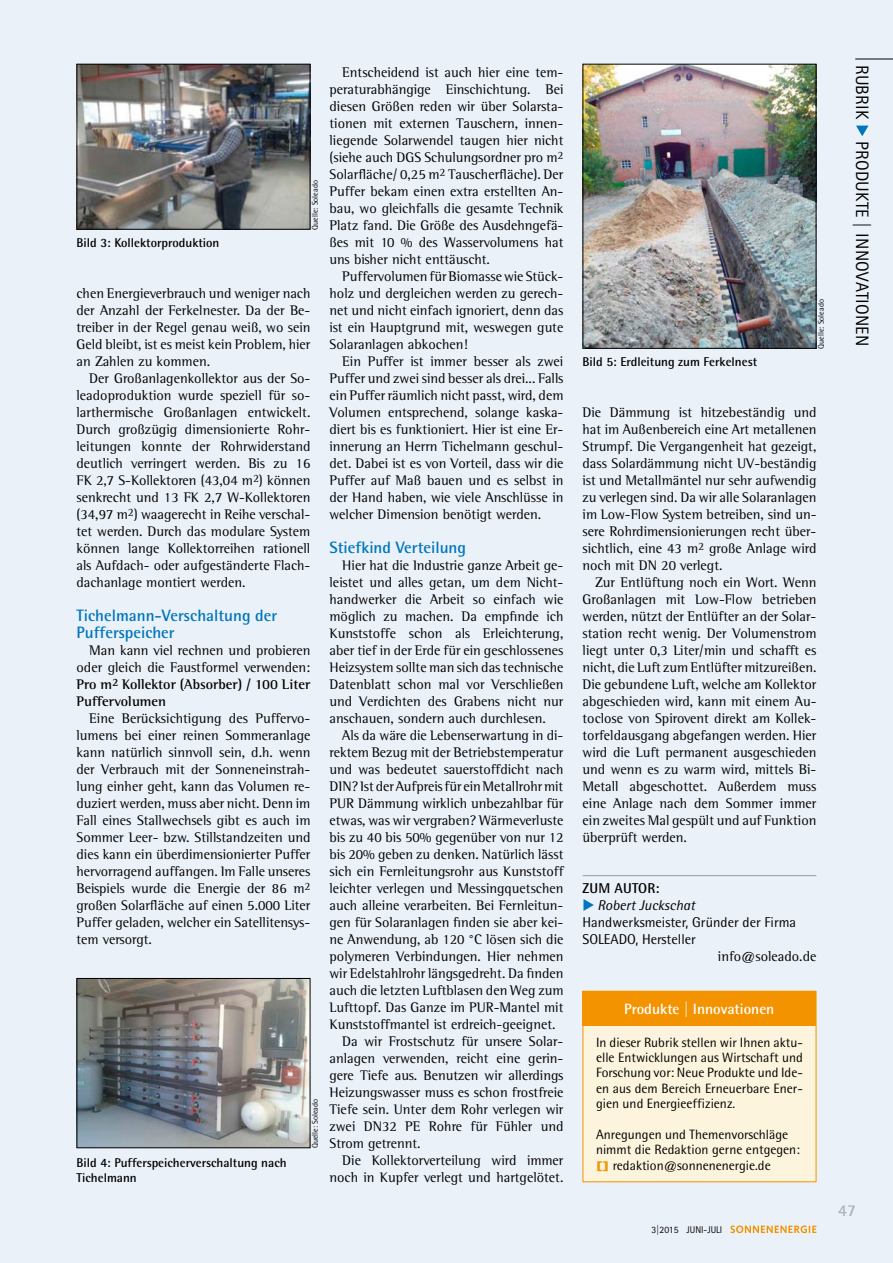
<style>
.page{position:relative;width:893px;height:1263px;background:#ebf1f9}
.page>*{position:absolute;margin:0;border:0;box-sizing:border-box;transform-origin:0 0}
.t1{font:18px "Rotis Sans Serif Std";letter-spacing:.01em;color:#000}
.t2{font:700 16.5px/17px "Rotis Semi Sans Std";color:#0076bc}
.t3{font:700 16.5px "Rotis Semi Sans Std";color:#b0b2b5}
.t4{font:700 15px "Rotis Semi Sans Std";color:#fff}
.t5{font:14.25px/17px "Rotis Semi Serif Std";color:#000;text-align:justify}
.t6{font:14.25px/17px "Rotis Semi Sans Std";color:#000}
.t7{font:700 14.25px "Rotis Semi Sans Std";letter-spacing:.01em;color:#000}
.t8{font:13.5px/15.5px "Rotis Semi Sans Std";color:#000;text-align:justify}
.t9{font:700 12.75px/15px "Rotis Semi Sans Std";color:#000}
.t10{font:9.75px "Rotis Sans Serif Std";color:#000}
.t11{font:8.25px "Rotis Semi Sans Std";color:#000}
.s1{font-weight:700}
.s2{color:#fff}
.s3{color:#0076bc}
.s4{font-style:italic}
.s5{font-family:"Arial";font-weight:700;font-size:10.65px;color:#f39300}
</style>
<div class="page">
<svg style="left:730px;top:1225px;width:86px;height:8px"></svg>
<hr style="left:855px;top:59px;width:38px;height:1px;background:#000">
<svg style="left:855px;top:125px;width:14px;height:11px"></svg>
<div style="left:583px;top:991px;width:233px;height:191px;background:#fcf4dd"></div>
<div style="left:583px;top:991px;width:233px;height:34px;background:#f39300"></div>
<hr style="left:583px;top:875px;width:233px;height:1px;background:#9c9d9f">
<img style="left:79px;top:66px;width:229px;height:162px">
<div style="left:77px;top:64px;width:233px;height:166px;border:1px solid #000"></div>
<img style="left:79px;top:980px;width:229px;height:166px">
<div style="left:77px;top:978px;width:233px;height:170px;border:1px solid #000"></div>
<img style="left:584px;top:66px;width:230px;height:281px">
<div style="left:582px;top:64px;width:234px;height:285px;border:1px solid #000"></div>
<p class="t9" style="left:77px;top:235px;width:144px">Bild 3: Kollektorproduktion</p>
<p class="t11" style="left:310px;top:230px;width:51px;rotate:-90deg">Quelle: Soleado</p>
<p class="t5" style="left:77px;top:284px;width:235px">chen Energieverbrauch und weniger nach der Anzahl der Ferkelnester. Da der Be&shy;treiber in der Regel genau weiß, wo sein Geld bleibt, ist es meist kein Problem, hier an Zahlen zu kommen.</p>
<p class="t5" style="left:77px;top:369px;width:235px;text-indent:13px">Der Großanlagenkollektor aus der So&shy;leadoproduktion wurde speziell für so&shy;larthermische Großanlagen entwickelt.<br>Durch großzügig dimensionierte Rohr&shy;leitungen konnte der Rohrwiderstand deutlich verringert werden. Bis zu 16<br>FK 2,7 S-Kollektoren (43,04 m<sup>2</sup>) können senkrecht und 13 FK 2,7 W-Kollektoren (34,97 m<sup>2</sup>) waagerecht in Reihe verschal&shy;tet werden. Durch das modulare System können lange Kollektorreihen rationell als Aufdach- oder aufgeständerte Flach&shy;dachanlage montiert werden.</p>
<p class="t2" style="left:77px;top:606px;width:202px">Tichelmann-Verschaltung der<br>Pufferspeicher</p>
<p class="t5" style="left:77px;top:642px;width:235px;text-indent:13px">Man kann viel rechnen und probieren oder gleich die Faustformel verwenden:<br><span class="s1">Pro m</span><sup>2</sup> <span class="s1">Kollektor (Absorber) / 100 Liter Puffervolumen</span></p>
<p class="t5" style="left:77px;top:710px;width:235px;text-indent:13px">Eine Berücksichtigung des Puffervo&shy;lumens bei einer reinen Sommeranlage kann natürlich sinnvoll sein, d.h. wenn der Verbrauch mit der Sonneneinstrah&shy;lung einher geht, kann das Volumen re&shy;duziert werden, muss aber nicht. Denn im Fall eines Stallwechsels gibt es auch im Sommer Leer- bzw. Stillstandzeiten und dies kann ein überdimensionierter Puffer hervorragend auffangen. Im Falle unseres Beispiels wurde die Energie der 86 m<sup>2 </sup>großen Solarfläche auf einen 5.000 Liter Puffer geladen, welcher ein Satellitensys&shy;tem versorgt.</p>
<p class="t9" style="left:77px;top:1155px;width:212px">Bild 4: Pufferspeicherverschaltung nach<br>Tichelmann</p>
<p class="t11" style="left:310px;top:1148px;width:51px;rotate:-90deg">Quelle: Soleado</p>
<p class="t5" style="left:330px;top:63px;width:235px;text-indent:13px">Entscheidend ist auch hier eine tem&shy;peraturabhängige Einschichtung. Bei diesen Größen reden wir über Solarsta&shy;tionen mit externen Tauschern, innen&shy;liegende Solarwendel taugen hier nicht (siehe auch DGS Schulungsordner pro m<sup>2<br></sup>Solarfläche/ 0,25 m<sup>2</sup> Tauscherfläche). Der Puffer bekam einen extra erstellten An&shy;bau, wo gleichfalls die gesamte Technik Platz fand. Die Größe des Ausdehngefä&shy;ßes mit 10 % des Wasservolumens hat uns bisher nicht enttäuscht.</p>
<p class="t5" style="left:330px;top:267px;width:235px;text-indent:13px">Puffervolumen für Biomasse wie Stück&shy;holz und dergleichen werden zu gerech&shy;net und nicht einfach ignoriert, denn das ist ein Hauptgrund mit, weswegen gute Solaranlagen abkochen!</p>
<p class="t5" style="left:330px;top:352px;width:235px;text-indent:13px">Ein Puffer ist immer besser als zwei Puffer und zwei sind besser als drei... Falls ein Puffer räumlich nicht passt, wird, dem Volumen entsprechend, solange kaska&shy;diert bis es funktioniert. Hier ist eine Er&shy;innerung an Herrn Tichelmann geschul&shy;det. Dabei ist es von Vorteil, dass wir die Puffer auf Maß bauen und es selbst in der Hand haben, wie viele Anschlüsse in welcher Dimension benötigt werden.</p>
<p class="t2" style="left:330px;top:538px;width:138px">Stiefkind Verteilung</p>
<p class="t5" style="left:330px;top:556px;width:235px;text-indent:13px">Hier hat die Industrie ganze Arbeit ge&shy;leistet und alles getan, um dem Nicht&shy;handwerker die Arbeit so einfach wie möglich zu machen. Da empfinde ich Kunststoffe schon als Erleichterung, aber tief in der Erde für ein geschlossenes Heizsystem sollte man sich das technische Datenblatt schon mal vor Verschließen und Verdichten des Grabens nicht nur anschauen, sondern auch durchlesen.</p>
<p class="t5" style="left:342px;top:727px;width:223px">Als da wäre die Lebenserwartung in di-</p>
<p class="t5" style="left:330px;top:744px;width:235px">rektem Bezug mit der Betriebstemperatur</p>
<p class="t5" style="left:330px;top:761px;width:235px">und was bedeutet sauerstoffdicht nach</p>
<p class="t5" style="left:330px;top:778px;width:235px">DIN ? Ist der Aufpreis für ein Metallrohr mit</p>
<p class="t5" style="left:330px;top:795px;width:235px">PUR Dämmung wirklich unbezahlbar für</p>
<p class="t5" style="left:330px;top:812px;width:235px">etwas, was wir vergraben? Wärmeverluste</p>
<p class="t5" style="left:330px;top:829px;width:235px">bis zu 40 bis 50% gegenüber von nur 12</p>
<p class="t5" style="left:330px;top:846px;width:235px">bis 20% geben zu denken. Natürlich lässt</p>
<p class="t5" style="left:330px;top:863px;width:235px">sich ein Fernleitungsrohr aus Kunststoff</p>
<p class="t5" style="left:330px;top:880px;width:235px">leichter verlegen und Messingquetschen</p>
<p class="t5" style="left:330px;top:897px;width:235px">auch alleine verarbeiten. Bei Fernleitun-</p>
<p class="t5" style="left:330px;top:914px;width:235px">gen für Solaranlagen finden sie aber kei-</p>
<p class="t5" style="left:330px;top:931px;width:235px">ne Anwendung, ab 120 °C lösen sich die</p>
<p class="t5" style="left:330px;top:948px;width:235px">polymeren Verbindungen. Hier nehmen</p>
<p class="t5" style="left:330px;top:965px;width:235px">wir Edelstahlrohr längsgedreht. Da finden</p>
<p class="t5" style="left:330px;top:982px;width:235px">auch die letzten Luftblasen den Weg zum</p>
<p class="t5" style="left:330px;top:999px;width:235px">Lufttopf. Das Ganze im PUR-Mantel mit</p>
<p class="t5" style="left:330px;top:1016px;width:227px">Kunststoffmantel ist erdreich-geeignet.</p>
<p class="t5" style="left:342px;top:1033px;width:223px">Da wir Frostschutz für unsere Solar-</p>
<p class="t5" style="left:330px;top:1050px;width:235px">anlagen verwenden, reicht eine gerin-</p>
<p class="t5" style="left:330px;top:1067px;width:235px">gere Tiefe aus. Benutzen wir allerdings</p>
<p class="t5" style="left:330px;top:1084px;width:235px">Heizungswasser muss es schon frostfreie</p>
<p class="t5" style="left:330px;top:1101px;width:235px">Tiefe sein. Unter dem Rohr verlegen wir</p>
<p class="t5" style="left:330px;top:1118px;width:235px">zwei DN32 PE Rohre für Fühler und</p>
<p class="t5" style="left:330px;top:1135px;width:93px">Strom getrennt.</p>
<p class="t5" style="left:342px;top:1152px;width:223px">Die Kollektorverteilung wird immer</p>
<p class="t5" style="left:330px;top:1169px;width:235px">noch in Kupfer verlegt und hartgelötet.</p>
<p class="t9" style="left:582px;top:354px;width:176px">Bild 5: Erdleitung zum Ferkelnest</p>
<p class="t11" style="left:816px;top:349px;width:51px;rotate:-90deg">Quelle: Soleado</p>
<p class="t1" style="left:873px;top:65px;width:283px;rotate:90deg">RUBRI K <span class="s2">◆</span> PRODUKTE | I NNOVATIONEN</p>
<p class="t5" style="left:583px;top:403px;width:235px">Die Dämmung ist hitzebeständig und hat im Außenbereich eine Art metallenen Strumpf. Die Vergangenheit hat gezeigt, dass Solardämmung nicht UV-beständig ist und Metallmäntel nur sehr aufwendig zu verlegen sind. Da wir alle Solaranlagen im Low-Flow System betreiben, sind un&shy;sere Rohrdimensionierungen recht über&shy;sichtlich, eine 43 m<sup>2</sup> große Anlage wird noch mit DN 20 verlegt.</p>
<p class="t5" style="left:583px;top:573px;width:235px;text-indent:13px">Zur Entlüftung noch ein Wort. Wenn Großanlagen mit Low-Flow betrieben werden, nützt der Entlüfter an der Solar&shy;station recht wenig. Der Volumenstrom liegt unter 0,3 Liter/min und schafft es nicht, die Luft zum Entlüfter mitzureißen.<br>Die gebundene Luft, welche am Kollektor abgeschieden wird, kann mit einem Au&shy;toclose von Spirovent direkt am Kollek&shy;torfeldausgang abgefangen werden. Hier wird die Luft permanent ausgeschieden und wenn es zu warm wird, mittels Bi-Metall abgeschottet. Außerdem muss eine Anlage nach dem Sommer immer ein zweites Mal gespült und auf Funktion überprüft werden.</p>
<p class="t7" style="left:583px;top:879px;width:78px">Zum Autor:</p>
<p class="t6" style="left:583px;top:897px;width:215px"><span class="s3">◆</span> <span class="s4">Robert Juckschat<br></span>Handwerksmeister, Gründer der Firma<br>SOLEA</p>
<p class="t6" style="left:619px;top:931px;width:79px">DO, Hersteller</p>
<p class="t5" style="left:718px;top:948px;width:100px">info@soleado.de</p>
<p class="t4" style="left:624px;top:999px;width:152px">Produkte | Innovationen</p>
<p class="t8" style="left:596px;top:1034px;width:208px">I n dieser Rubrik stellen wir I hnen aktu&shy;elle Entwicklungen aus Wirtschaft und Forschung vor: Neue Produkte und Ide&shy;en aus dem Bereich Erneuerbare Ener&shy;gien und Energieeffizienz.</p>
<p class="t8" style="left:596px;top:1126px;width:205px;text-align:left">Anregungen und Themenvorschläge nimmt die Redaktion gerne entgegen: <span class="s5">[]</span> redaktion@sonnenenergie.de</p>
<p class="t10" style="left:651px;top:1223px;width:72px">3|2015 JUNI-JULI</p>
<p class="t3" style="left:838px;top:1200px;width:19px">47</p>
</div>
